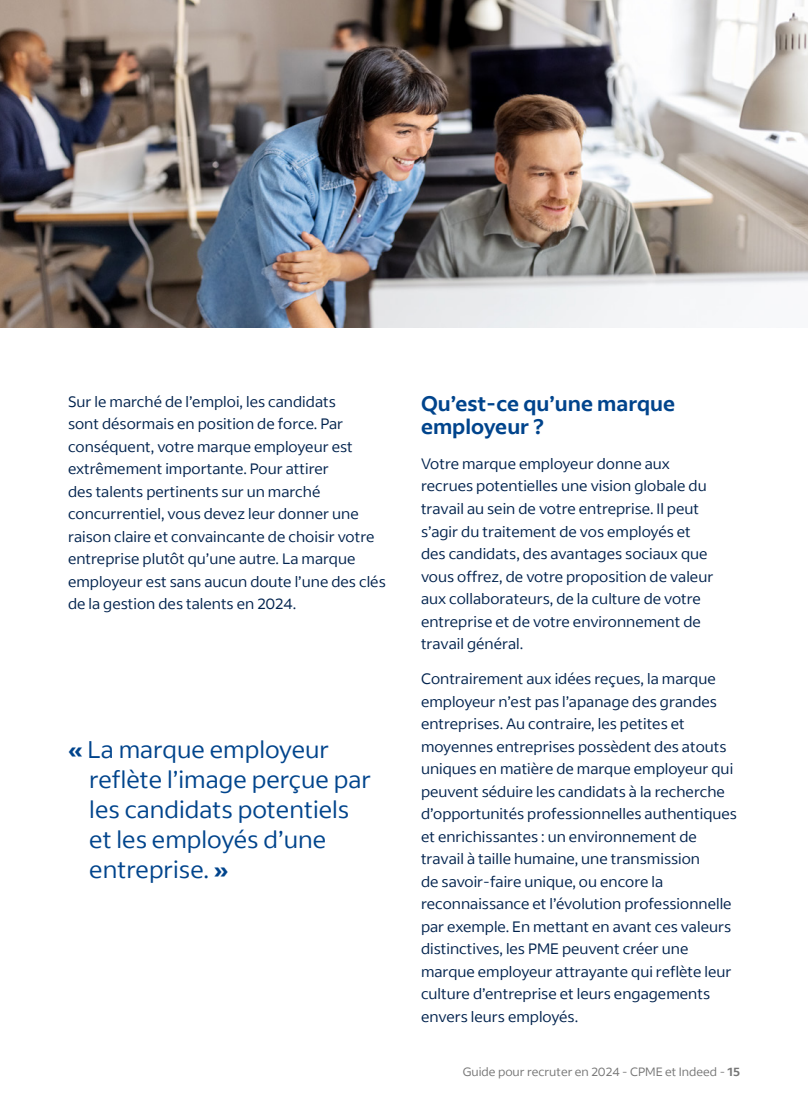
<style>
.page{position:relative;width:808px;height:1106px;background:#fff}
.page>*{position:absolute;margin:0;border:0;box-sizing:border-box;transform-origin:0 0}
.t1{font:24px/30px "Indeed Sans";color:#00448c}
.t2{font:700 21px/22.5px "Indeed Sans";color:#00448c}
.t3{font:15px/22.5px "Indeed Sans";color:#00224d}
.t4{font:12px "Indeed Sans";color:#767676}
.s1{font-weight:700}
</style>
<div class="page">
<img style="left:0;top:0;width:808px;height:327px">
<p class="t3" style="left:68px;top:390px;width:319px">Sur le marché de l’emploi, les candidats<br>sont désormais en position de force. Par conséquent, votre marque employeur est extrêmement importante. Pour attirer<br>des talents pertinents sur un marché concurrentiel, vous devez leur donner une raison claire et convaincante de choisir votre entreprise plutôt qu’une autre. La marque employeur est sans aucun doute l’une des clés de la gestion des talents en 2024.</p>
<h1 class="t1" style="left:89px;top:734px;width:283px;text-indent:-21px"><span class="s1">«</span> La marque employeur reflète l’image perçue par les candidats potentiels et les employés d’une entreprise. <span class="s1">»</span></h1>
<h2 class="t2" style="left:421px;top:392px;width:256px">Qu’est-ce qu’une marque employeur ?</h2>
<p class="t3" style="left:421px;top:452px;width:294px">Votre marque employeur donne aux recrues potentielles une vision globale du travail au sein de votre entreprise. Il peut s’agir du traitement de vos employés et des candidats, des avantages sociaux que vous offrez, de votre proposition de valeur aux collaborateurs, de la culture de votre entreprise et de votre environnement de travail général.</p>
<p class="t3" style="left:421px;top:667px;width:317px">Contrairement aux idées reçues, la marque employeur n’est pas l’apanage des grandes entreprises. Au contraire, les petites et moyennes entreprises possèdent des atouts uniques en matière de marque employeur qui peuvent séduire les candidats à la recherche d’opportunités professionnelles authentiques et enrichissantes : un environnement de travail à taille humaine, une transmission<br>de savoir-faire unique, ou encore la reconnaissance et l’évolution professionnelle par exemple. En mettant en avant ces valeurs distinctives, les PME peuvent créer une marque employeur attrayante qui reflète leur culture d’entreprise et leurs engagements envers leurs employés.</p>
<p class="t4" style="left:463px;top:1067px;width:279px">Guide pour recruter en 2024 - CPME et Indeed - <span class="s1">15</span></p>
</div>
